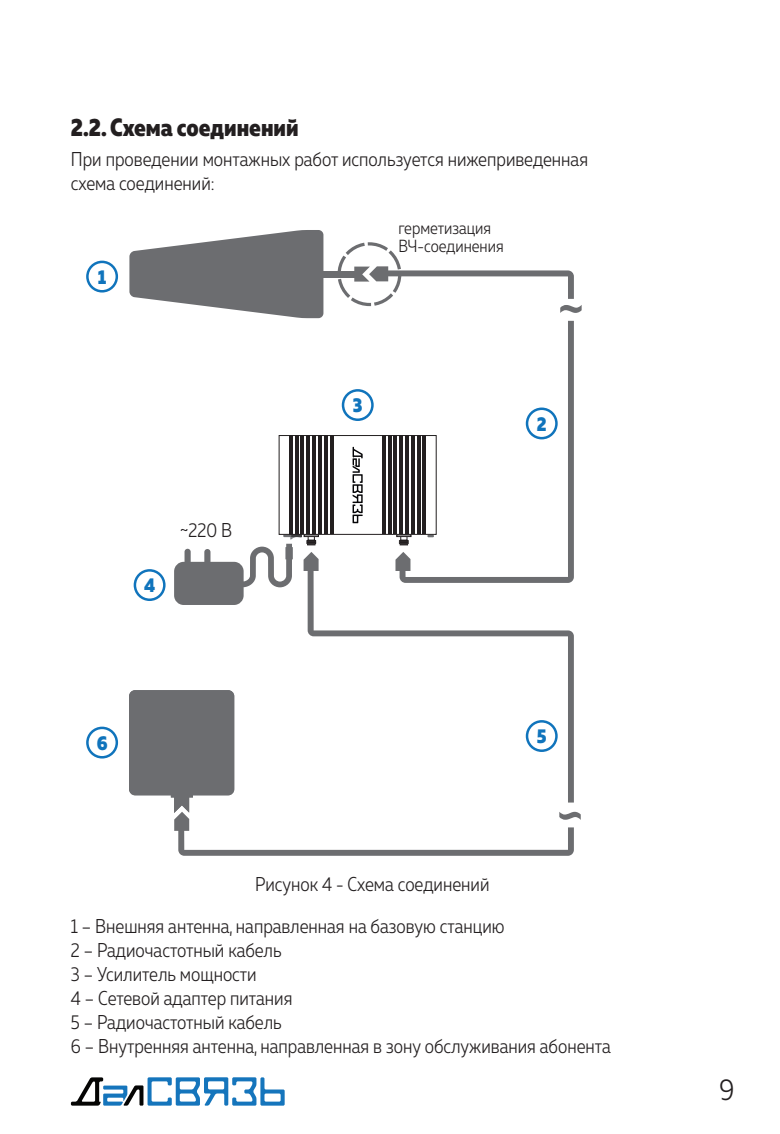
<style>
.page{position:relative;width:780px;height:1134px;background:#fff}
.page>*{position:absolute;margin:0;border:0;box-sizing:border-box;transform-origin:0 0}
.t1{font:300 30px "Muller Narrow";color:#231f20}
.t2{font:800 25px "Muller Narrow";color:#231f20}
.t3{font:300 20px/24px "Muller Narrow";color:#231f20}
.t4{font:800 20px "Muller Narrow";color:#1074bc}
.t5{font:300 17.5px/17.5px "Muller Narrow";color:#231f20}
</style>
<div class="page">
<svg style="left:71px;top:1077px;width:213px;height:29px"></svg>
<svg style="left:399px;top:321px;width:175px;height:231px"></svg>
<div style="left:323px;top:271px;width:31px;height:6px;background:#6c6d70"></div>
<svg style="left:337px;top:242px;width:244px;height:71px"></svg>
<svg style="left:129px;top:230px;width:194px;height:88px"></svg>
<svg style="left:427px;top:535px;width:7px;height:2px"></svg>
<svg style="left:396px;top:535px;width:15px;height:10px"></svg>
<svg style="left:292px;top:437px;width:142px;height:96px"></svg>
<div style="left:278px;top:435px;width:158px;height:100px;border:1px solid #231f20"></div>
<hr style="left:423px;top:435px;width:3px;height:99px;background:#231f20">
<hr style="left:417px;top:435px;width:3px;height:99px;background:#231f20">
<hr style="left:411px;top:435px;width:3px;height:99px;background:#231f20">
<hr style="left:405px;top:435px;width:3px;height:99px;background:#231f20">
<hr style="left:399px;top:435px;width:4px;height:99px;background:#231f20">
<hr style="left:394px;top:435px;width:3px;height:99px;background:#231f20">
<hr style="left:388px;top:435px;width:3px;height:99px;background:#231f20">
<hr style="left:382px;top:435px;width:3px;height:99px;background:#231f20">
<hr style="left:330px;top:435px;width:3px;height:99px;background:#231f20">
<hr style="left:324px;top:435px;width:3px;height:99px;background:#231f20">
<hr style="left:318px;top:435px;width:3px;height:99px;background:#231f20">
<hr style="left:312px;top:435px;width:3px;height:99px;background:#231f20">
<hr style="left:307px;top:435px;width:3px;height:99px;background:#231f20">
<hr style="left:301px;top:435px;width:3px;height:99px;background:#231f20">
<hr style="left:295px;top:435px;width:3px;height:99px;background:#231f20">
<hr style="left:289px;top:435px;width:3px;height:99px;background:#231f20">
<svg style="left:352px;top:447px;width:10px;height:76px"></svg>
<svg style="left:171px;top:788px;width:409px;height:68px"></svg>
<div style="left:129px;top:690px;width:105px;height:105px;background:#6c6d70;border-radius:6px"></div>
<svg style="left:174px;top:535px;width:145px;height:70px"></svg>
<div style="left:204px;top:549px;width:6px;height:21px;background:#6c6d70;border-radius:3px"></div>
<div style="left:184px;top:549px;width:7px;height:21px;background:#6c6d70;border-radius:3px"></div>
<svg style="left:303px;top:552px;width:271px;height:250px"></svg>
<div style="left:86px;top:261px;width:32px;height:31px;border:2px solid #1074bc;border-radius:50%"></div>
<div style="left:525px;top:407px;width:32px;height:32px;border:2px solid #1074bc;border-radius:50%"></div>
<div style="left:342px;top:389px;width:31px;height:32px;border:2px solid #1074bc;border-radius:50%"></div>
<div style="left:134px;top:569px;width:31px;height:32px;border:2px solid #1074bc;border-radius:50%"></div>
<div style="left:525px;top:720px;width:32px;height:32px;border:2px solid #1074bc;border-radius:50%"></div>
<div style="left:86px;top:727px;width:32px;height:31px;border:2px solid #1074bc;border-radius:50%"></div>
<p class="t2" style="left:71px;top:111px;width:229px">2.2. Схема соединений</p>
<p class="t3" style="left:71px;top:147px;width:518px">При проведении монтажных работ используется нижеприведенная схема соединений:</p>
<p class="t4" style="left:98px;top:264px;width:10px">1</p>
<p class="t4" style="left:144px;top:572px;width:13px">4</p>
<p class="t3" style="left:180px;top:517px;width:54px">~220 В</p>
<p class="t5" style="left:398px;top:219px;width:107px">герметизация<br>ВЧ-соединения</p>
<p class="t4" style="left:353px;top:392px;width:11px">3</p>
<p class="t4" style="left:537px;top:411px;width:11px">2</p>
<p class="t4" style="left:97px;top:730px;width:12px">6</p>
<p class="t4" style="left:537px;top:723px;width:11px">5</p>
<p class="t3" style="left:255px;top:872px;width:236px">Рисунок 4 - Схема соединений</p>
<p class="t3" style="left:71px;top:914px;width:541px">1 – Внешняя антенна, направленная на базовую станцию<br>2 – Радиочастотный кабель<br>3 – Усилитель мощности<br>4 – Сетевой адаптер питания<br>5 – Радиочастотный кабель<br>6 – Внутренняя антенна, направленная в зону обслуживания абонента</p>
<h1 class="t1" style="left:719px;top:1071px;width:16px">9</h1>
</div>
